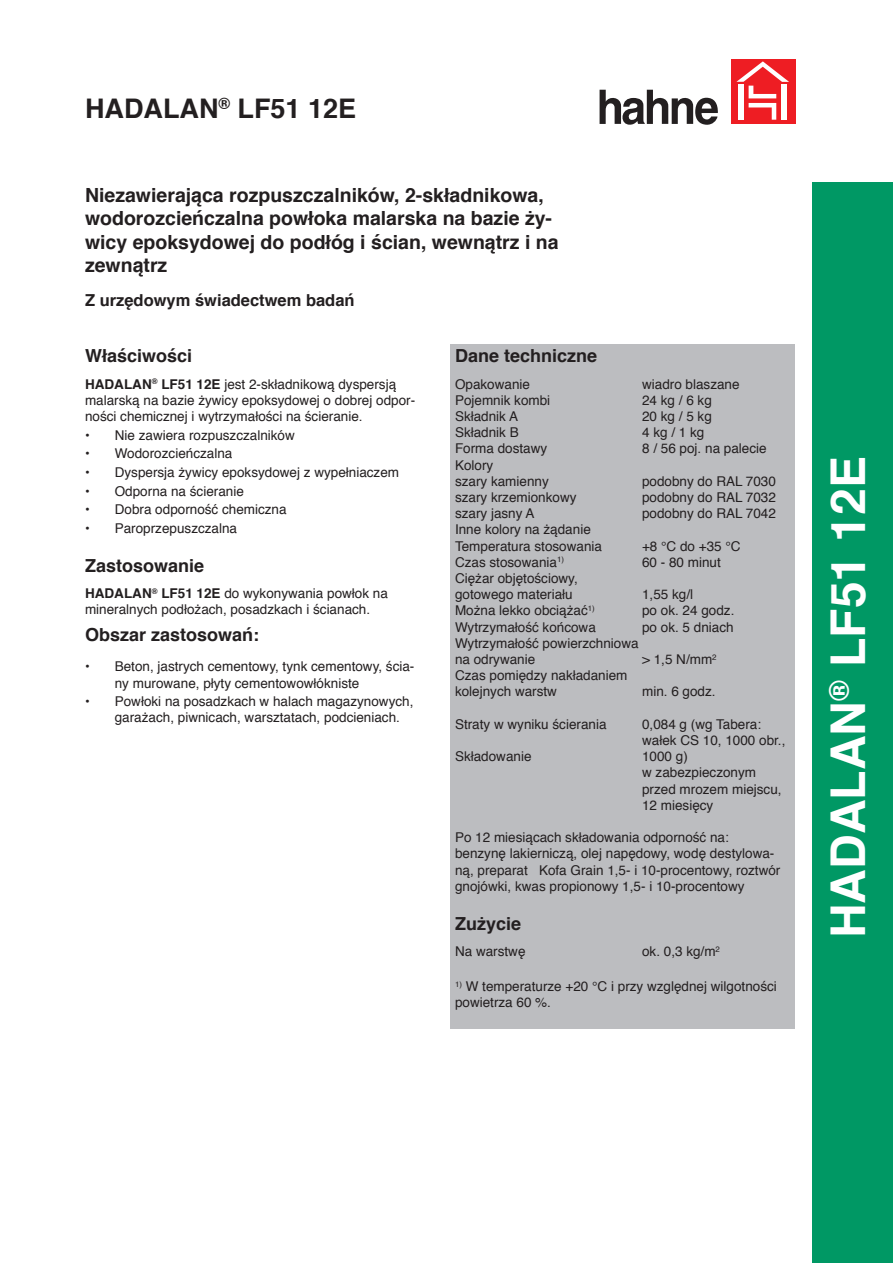
<style>
.page{position:relative;width:893px;height:1263px;background:#fff}
.page>*{position:absolute;margin:0;border:0;box-sizing:border-box;transform-origin:0 0}
.t1{font:700 48px "Helvetica";color:#fff}
.t2{font:700 27px "Helvetica";color:#231f20}
.t3{font:700 19.5px/23.4px "Helvetica";color:#231f20}
.t4{font:700 18px "Helvetica";color:#231f20}
.t5{font:700 16.5px "Helvetica";color:#231f20}
.t6{font:13.5px/16.2px "Helvetica";color:#231f20}
.t7{font:700 13.5px "Helvetica";color:#231f20}
.s1{font-weight:700}
</style>
<div class="page">
<div style="left:731px;top:60px;width:64px;height:64px;background:#ee1d23"></div>
<svg style="left:736px;top:61px;width:53px;height:59px"></svg>
<div style="left:738px;top:84px;width:6px;height:36px;background:#fff"></div>
<div style="left:782px;top:84px;width:5px;height:36px;background:#fff"></div>
<svg style="left:600px;top:90px;width:118px;height:35px"></svg>
<div style="left:812px;top:183px;width:81px;height:1080px;background:#009864"></div>
<div style="left:451px;top:344px;width:344px;height:30px;background:#bcbdc0"></div>
<div style="left:451px;top:374px;width:344px;height:521px;background:#bcbdc0"></div>
<div style="left:451px;top:895px;width:344px;height:17px;background:#bcbdc0"></div>
<div style="left:451px;top:912px;width:344px;height:30px;background:#bcbdc0"></div>
<div style="left:451px;top:942px;width:344px;height:19px;background:#bcbdc0"></div>
<div style="left:451px;top:960px;width:344px;height:52px;background:#bcbdc0"></div>
<div style="left:451px;top:1011px;width:344px;height:17px;background:#bcbdc0"></div>
<p class="t2" style="left:85px;top:87px;width:273px">HADALAN<sup>®</sup> LF51 12E</p>
<p class="t3" style="left:85px;top:183px;width:475px">Niezawierająca rozpuszczalników, 2-składnikowa, wodorozcieńczalna powłoka malarska na bazie ży&shy;wicy epoksydowej do podłóg i ścian, wewnątrz i na zewnątrz</p>
<p class="t5" style="left:85px;top:286px;width:271px">Z urzędowym świadectwem badań</p>
<p class="t4" style="left:85px;top:341px;width:109px">Właściwości</p>
<p class="t6" style="left:85px;top:376px;width:332px"><span class="s1">HADALAN</span><sup>®</sup> <span class="s1">LF51 12E</span> jest 2-składnikową dyspersją malarską na bazie żywicy epoksydowej o dobrej odpor&shy;ności chemicznej i wytrzymałości na ścieranie.</p>
<p class="t7" style="left:85px;top:424px;width:6px">•</p>
<p class="t6" style="left:115px;top:427px;width:182px">Nie zawiera rozpuszczalników</p>
<p class="t7" style="left:85px;top:443px;width:6px">•</p>
<p class="t6" style="left:115px;top:446px;width:119px">Wodorozcieńczalna</p>
<p class="t7" style="left:85px;top:461px;width:6px">•</p>
<p class="t6" style="left:115px;top:464px;width:286px">Dyspersja żywicy epoksydowej z wypełniaczem</p>
<p class="t7" style="left:85px;top:480px;width:6px">•</p>
<p class="t6" style="left:115px;top:483px;width:131px">Odporna na ścieranie</p>
<p class="t7" style="left:85px;top:498px;width:6px">•</p>
<p class="t6" style="left:115px;top:502px;width:173px">Dobra odporność chemiczna</p>
<p class="t7" style="left:85px;top:517px;width:6px">•</p>
<p class="t6" style="left:115px;top:520px;width:124px">Paroprzepuszczalna</p>
<p class="t4" style="left:85px;top:551px;width:121px">Zastosowanie</p>
<p class="t6" style="left:85px;top:586px;width:304px"><span class="s1">HADALAN</span><sup>®</sup> <span class="s1">LF51 12E</span> do wykonywania powłok na mineralnych podłożach, posadzkach i ścianach.</p>
<p class="t4" style="left:85px;top:620px;width:176px">Obszar zastosowań:</p>
<p class="t7" style="left:85px;top:656px;width:6px">•</p>
<p class="t6" style="left:115px;top:659px;width:301px">Beton, jastrych cementowy, tynk cementowy, ścia&shy;ny murowane, płyty cementowowłókniste</p>
<p class="t7" style="left:85px;top:690px;width:6px">•</p>
<p class="t6" style="left:115px;top:694px;width:300px">Powłoki na posadzkach w halach magazynowych, garażach, piwnicach, warsztatach, podcieniach.</p>
<p class="t4" style="left:455px;top:341px;width:144px">Dane techniczne</p>
<p class="t6" style="left:455px;top:376px;width:77px">Opakowanie</p>
<p class="t6" style="left:455px;top:392px;width:97px">Pojemnik kombi</p>
<p class="t6" style="left:455px;top:409px;width:65px">Składnik A</p>
<p class="t6" style="left:455px;top:425px;width:65px">Składnik B</p>
<p class="t6" style="left:455px;top:441px;width:94px">Forma dostawy</p>
<p class="t6" style="left:455px;top:457px;width:40px">Kolory</p>
<p class="t6" style="left:455px;top:473px;width:95px">szary kamienny</p>
<p class="t6" style="left:455px;top:490px;width:123px">szary krzemionkowy</p>
<p class="t6" style="left:455px;top:506px;width:81px">szary jasny A</p>
<p class="t6" style="left:455px;top:522px;width:137px">Inne kolory na żądanie</p>
<p class="t6" style="left:455px;top:538px;width:149px">Temperatura stosowania</p>
<p class="t6" style="left:455px;top:554px;width:111px">Czas stosowania<sup>1)</sup></p>
<p class="t6" style="left:455px;top:571px;width:124px">Ciężar objętościowy,</p>
<p class="t6" style="left:455px;top:587px;width:119px">gotowego materiału</p>
<p class="t6" style="left:455px;top:603px;width:141px">Można lekko obciążać<sup>1)</sup></p>
<p class="t6" style="left:455px;top:619px;width:142px">Wytrzymałość końcowa</p>
<p class="t6" style="left:455px;top:635px;width:185px">Wytrzymałość powierzchniowa</p>
<p class="t6" style="left:455px;top:652px;width:82px">na odrywanie</p>
<p class="t6" style="left:455px;top:668px;width:174px">Czas pomiędzy nakładaniem</p>
<p class="t6" style="left:455px;top:684px;width:104px">kolejnych warstw</p>
<p class="t6" style="left:455px;top:716px;width:153px">Straty w wyniku ścierania</p>
<p class="t6" style="left:455px;top:749px;width:78px">Składowanie</p>
<p class="t6" style="left:642px;top:376px;width:99px">wiadro blaszane</p>
<p class="t6" style="left:642px;top:392px;width:71px">24 kg / 6 kg</p>
<p class="t6" style="left:642px;top:409px;width:71px">20 kg / 5 kg</p>
<p class="t6" style="left:642px;top:425px;width:64px">4 kg / 1 kg</p>
<p class="t6" style="left:642px;top:441px;width:126px">8 / 56 poj. na palecie</p>
<p class="t6" style="left:642px;top:473px;width:135px">podobny do RAL 7030</p>
<p class="t6" style="left:642px;top:490px;width:135px">podobny do RAL 7032</p>
<p class="t6" style="left:642px;top:506px;width:135px">podobny do RAL 7042</p>
<p class="t6" style="left:642px;top:538px;width:100px">+8 °C do +35 °C</p>
<p class="t6" style="left:642px;top:554px;width:80px">60 - 80 minut</p>
<p class="t6" style="left:642px;top:587px;width:53px">1,55 kg/l</p>
<p class="t6" style="left:642px;top:603px;width:94px">po ok. 24 godz.</p>
<p class="t6" style="left:642px;top:619px;width:93px">po ok. 5 dniach</p>
<p class="t6" style="left:642px;top:652px;width:76px">&gt; 1,5 N/mm<sup>2</sup></p>
<p class="t6" style="left:642px;top:684px;width:75px">min. 6 godz.</p>
<p class="t6" style="left:642px;top:716px;width:145px">0,084 g (wg Tabera: wałek CS 10, 1000 obr.,<br>1000 g)</p>
<p class="t6" style="left:642px;top:765px;width:141px">w zabezpieczonym przed mrozem miejscu,<br>12 miesięcy</p>
<p class="t6" style="left:455px;top:830px;width:275px">Po 12 miesiącach składowania odporność na:</p>
<p class="t6" style="left:455px;top:846px;width:327px">benzynę lakierniczą, olej napędowy, wodę destylowa&shy;ną, preparat Kofa Grain 1,5- i 10-procentowy, roztwór gnojówki, kwas propionowy 1,5- i 10-procentowy</p>
<p class="t4" style="left:455px;top:909px;width:68px">Zużycie</p>
<p class="t6" style="left:455px;top:944px;width:72px">Na warstwę</p>
<p class="t6" style="left:642px;top:944px;width:79px">ok. 0,3 kg/m<sup>2</sup></p>
<p class="t6" style="left:455px;top:979px;width:323px"><sup>1)</sup> W temperaturze +20 °C i przy względnej wilgotności powietrza 60 %.</p>
<p class="t1" style="left:810px;top:938px;width:484px;rotate:-90deg">HADALAN<sup>®</sup> LF51 12E</p>
</div>
